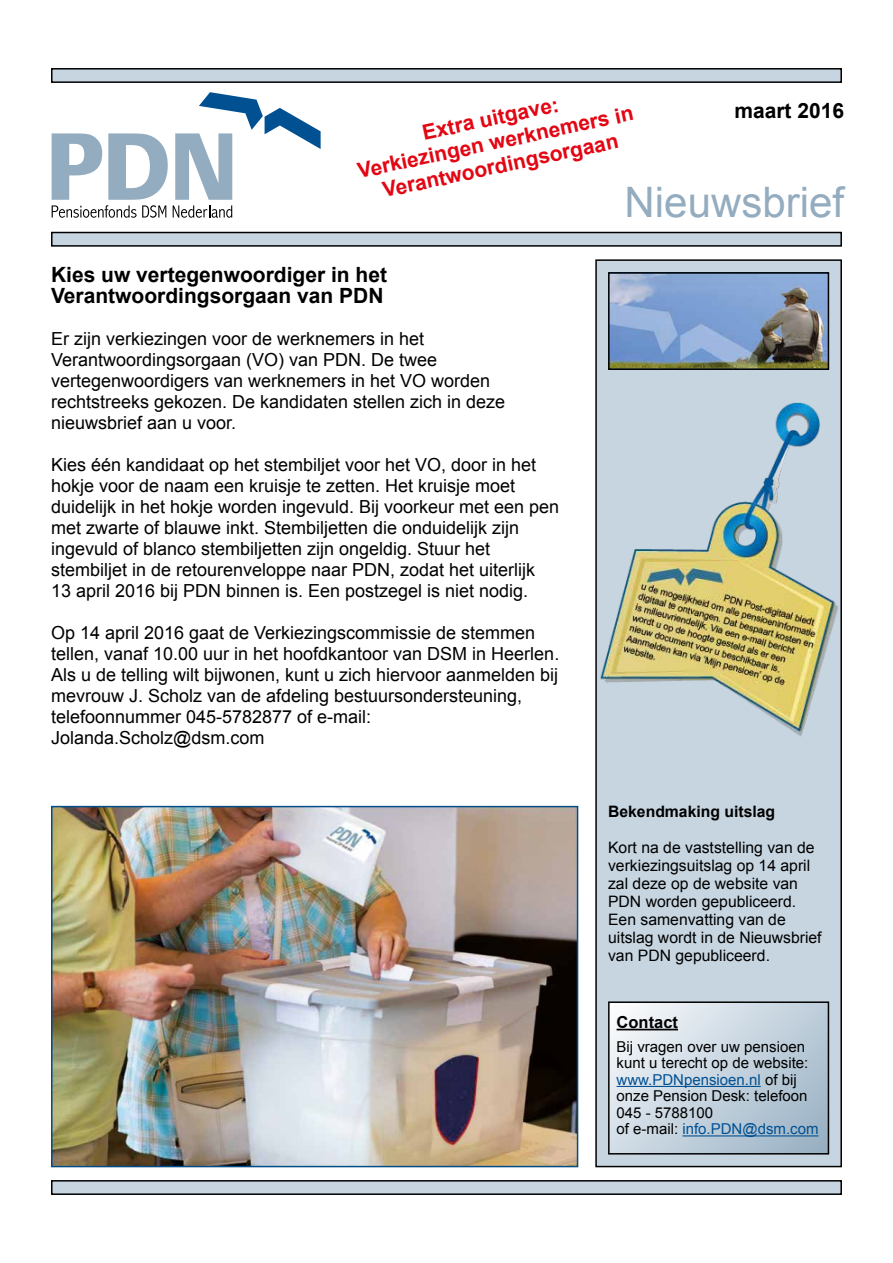
<style>
.page{position:relative;width:893px;height:1263px;background:#fff}
.page>*{position:absolute;margin:0;border:0;box-sizing:border-box;transform-origin:0 0}
.t1{font:42px "Arial";color:#93acbf}
.t2{font:700 21px/21px "Arial";color:#000}
.t3{font:700 21px/24px "Arial";color:#e30613;text-align:center}
.t4{font:18px/21px "Arial";color:#000}
.t5{font:700 16.5px "Arial";color:#000}
.t6{font:15.75px/18px "Arial";color:#000}
.t7{font:700 15.75px "Arial";color:#000}
.t8{font:15px/16.5px "Arial";color:#000}
.s1{color:#005092}
</style>
<div class="page">
<div style="left:596px;top:260px;width:245px;height:906px;background:#c7d5e0"></div>
<div style="left:52px;top:69px;width:789px;height:13px;background:#c7d5e0"></div>
<div style="left:51px;top:68px;width:791px;height:15px;border:1px solid #000"></div>
<div style="left:52px;top:232px;width:789px;height:14px;background:#c7d5e0"></div>
<div style="left:51px;top:232px;width:791px;height:15px;border:1px solid #000"></div>
<div style="left:52px;top:1181px;width:789px;height:13px;background:#c7d5e0"></div>
<div style="left:51px;top:1180px;width:791px;height:15px;border:1px solid #000"></div>
<svg style="left:52px;top:92px;width:269px;height:126px"></svg>
<img style="left:54px;top:809px;width:521px;height:355px">
<div style="left:51px;top:806px;width:527px;height:361px;border:2px solid #004c87"></div>
<svg style="left:611px;top:1004px;width:215px;height:147px"></svg>
<div style="left:608px;top:1001px;width:221px;height:153px;border:2px solid #000"></div>
<hr style="left:617px;top:1029px;width:61px;height:1px;background:#000">
<hr style="left:617px;top:1086px;width:144px;height:1px;background:#005092">
<hr style="left:682px;top:1135px;width:136px;height:1px;background:#005092">
<img style="left:611px;top:275px;width:215px;height:92px">
<div style="left:608px;top:272px;width:221px;height:98px;border:2px solid #000"></div>
<img style="left:595px;top:403px;width:247px;height:334px">
<p class="t3" style="left:350px;top:136px;width:283px;rotate:-12deg">Extra uitgave:<br>Verkiezingen werknemers in<br>Verantwoordingsorgaan</p>
<p class="t2" style="left:734px;top:101px;width:111px">maart 2016</p>
<h1 class="t1" style="left:625px;top:174px;width:221px">Nieuwsbrief</h1>
<p class="t2" style="left:51px;top:264px;width:338px">Kies uw vertegenwoordiger in het<br>Verantwoordingsorgaan van PDN</p>
<p class="t4" style="left:51px;top:328px;width:456px">Er zijn verkiezingen voor de werknemers in het Verantwoordingsorgaan (VO) van PDN. De twee vertegenwoordigers van werknemers in het VO worden rechtstreeks gekozen. De kandidaten stellen zich in deze nieuwsbrief aan u voor.</p>
<p class="t4" style="left:51px;top:454px;width:510px">Kies één kandidaat op het stembiljet voor het VO, door in het hokje voor de naam een kruisje te zetten. Het kruisje moet duidelijk in het hokje worden ingevuld. Bij voorkeur met een pen met zwarte of blauwe inkt. Stembiljetten die onduidelijk zijn ingevuld of blanco stembiljetten zijn ongeldig. Stuur het stembiljet in de retourenveloppe naar PDN, zodat het uiterlijk 13 april 2016 bij PDN binnen is. Een postzegel is niet nodig.</p>
<p class="t4" style="left:51px;top:623px;width:510px">Op 14 april 2016 gaat de Verkiezingscommissie de stemmen tellen, vanaf 10.00 uur in het hoofdkantoor van DSM in Heerlen.<br>Als u de telling wilt bijwonen, kunt u zich hiervoor aanmelden bij mevrouw J. Scholz van de afdeling bestuursondersteuning, telefoonnummer 045-5782877 of e-mail:<br>Jolanda.Scholz@dsm.com</p>
<p class="t7" style="left:608px;top:803px;width:169px">Bekendmaking uitslag</p>
<p class="t6" style="left:608px;top:839px;width:215px">Kort na de vaststelling van de verkiezingsuitslag op 14 april zal deze op de website van<br>PDN worden gepubliceerd.<br>Een samenvatting van de uitslag wordt in de Nieuwsbrief van PDN gepubliceerd.</p>
<p class="t5" style="left:617px;top:1013px;width:63px">Contact</p>
<p class="t8" style="left:617px;top:1038px;width:203px">Bij vragen over uw pensioen kunt u terecht op de website: <span class="s1">www.PDNpensioen.nl</span> of bij onze Pension Desk: telefoon<br>045 - 5788100<br>of e-mail: <span class="s1">info.PDN@dsm.com</span></p>
</div>
